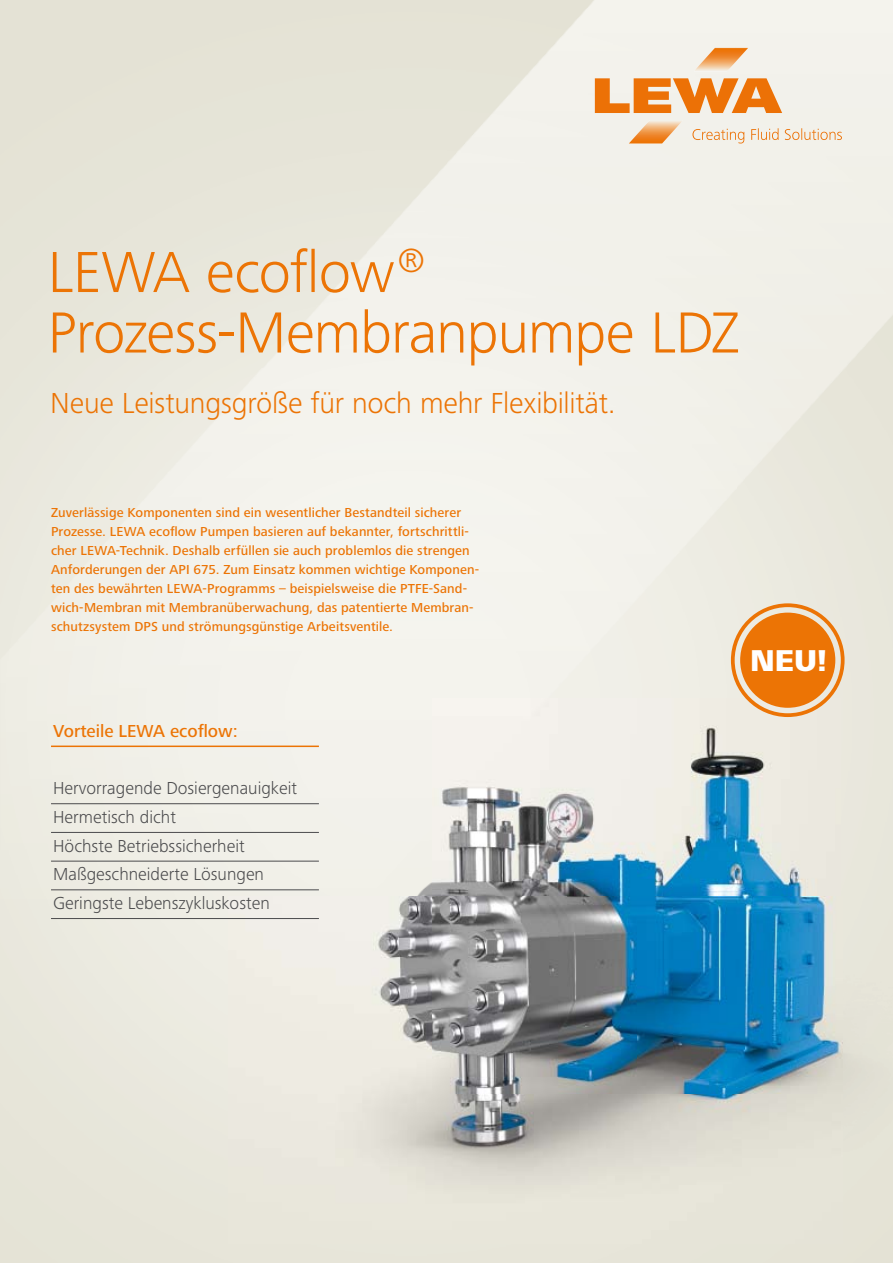
<style>
.page{position:relative;width:893px;height:1263px;background:#fff}
.page>*{position:absolute;margin:0;border:0;box-sizing:border-box;transform-origin:0 0}
.t1{font:300 60px/60.4px "Frutiger Next LTW1 G";letter-spacing:-.015em;color:#ec7405}
.t2{font:800 31.2px "Frutiger Next LTW1 G";color:#fff}
.t3{font:300 30px "Frutiger Next LTW1 G";letter-spacing:-.01em;color:#ec7405}
.t4{font:300 18px/28.7px "Frutiger Next LTW1 G";color:#4b4b4d}
.t5{font:500 18px "Frutiger Next LTW1 G";color:#ec7405}
.t6{font:500 13.5px/19.2px "Frutiger Next LTW1 G";letter-spacing:.01em;color:#ec7405}
</style>
<div class="page">
<img style="left:735px;top:0;width:158px;height:698px">
<img style="left:228px;top:698px;width:665px;height:546px">
<svg style="left:595px;top:78px;width:187px;height:35px"></svg>
<img style="left:694px;top:48px;width:54px;height:23px">
<img style="left:629px;top:120px;width:54px;height:24px">
<svg style="left:692px;top:128px;width:150px;height:16px"></svg>
<hr style="left:51px;top:745px;width:268px;height:2px;background:#ec7405">
<hr style="left:51px;top:803px;width:268px;height:1px;background:#4b4b4d">
<hr style="left:51px;top:832px;width:268px;height:1px;background:#4b4b4d">
<hr style="left:51px;top:861px;width:268px;height:1px;background:#4b4b4d">
<hr style="left:51px;top:889px;width:268px;height:1px;background:#4b4b4d">
<hr style="left:51px;top:918px;width:268px;height:1px;background:#4b4b4d">
<div style="left:731px;top:603px;width:113px;height:114px;border:4px solid #ec7405;border-radius:50%"></div>
<div style="left:740px;top:613px;width:95px;height:95px;background:#ec7405;border-radius:50%"></div>
<h1 class="t1" style="left:48px;top:242px;width:693px">LEWA ecoflow <sup>®<br></sup>Prozess-Membranpumpe LDZ</h1>
<h3 class="t3" style="left:50px;top:386px;width:567px">Neue Leistungsgröße für noch mehr Flexibilität.</h3>
<p class="t6" style="left:51px;top:503px;width:430px">Zuverlässige Komponenten sind ein wesentlicher Bestandteil sicherer Prozesse. LEWA ecoflow Pumpen basieren auf bekannter, fortschrittli&shy;cher LEWA-Technik. Deshalb erfüllen sie auch problemlos die strengen Anforderungen der API 675. Zum Einsatz kommen wichtige Komponen&shy;ten des bewährten LEWA-Programms – beispielsweise die PTFE-Sand&shy;wich-Membran mit Membranüberwachung, das patentierte Membran&shy;schutzsystem DPS und strömungsgünstige Arbeitsventile.</p>
<h3 class="t5" style="left:53px;top:720px;width:186px">Vorteile LEWA ecoflow:</h3>
<h3 class="t4" style="left:53px;top:774px;width:245px">Hervorragende Dosiergenauigkeit<br>Hermetisch dicht<br>Höchste Betriebssicherheit<br>Maßgeschneiderte Lösungen<br>Geringste Lebenszykluskosten</h3>
<h2 class="t2" style="left:750px;top:642px;width:78px">NEU!</h2>
</div>
